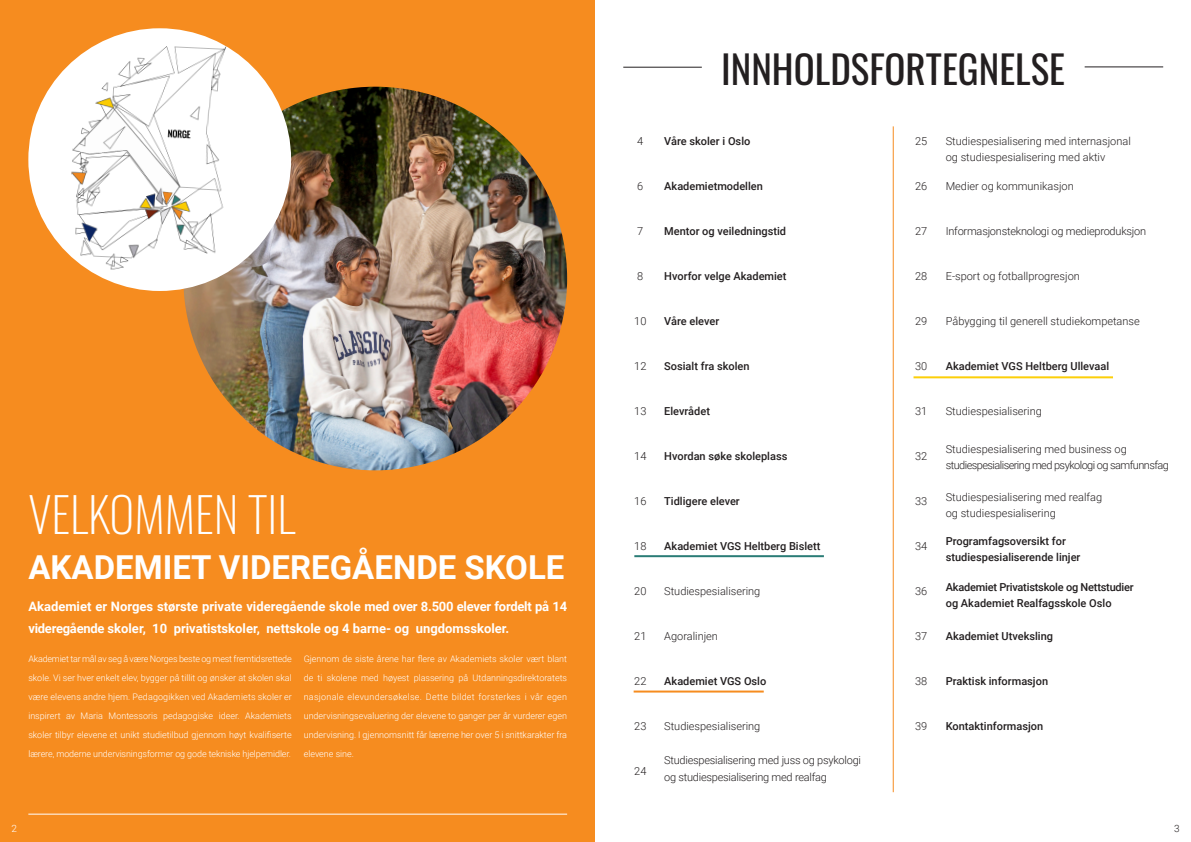
<style>
.page{position:relative;width:1191px;height:842px;background:#f68c1f}
.page>*{position:absolute;margin:0;border:0;box-sizing:border-box;transform-origin:0 0}
.t1{font:200 48px "Oswald";color:#fff}
.t2{font:39px "Oswald";color:#231f20}
.t3{font:700 33px "Roboto";color:#fff}
.t4{font:700 13px/22px "Roboto";color:#fff}
.t5{font:300 11px "Roboto";color:#231f20}
.t6{font:500 11px "Roboto";color:#231f20}
.t7{font:300 11px "Roboto";letter-spacing:-.02em;color:#231f20}
.t8{font:300 11px "Roboto";letter-spacing:-.05em;color:#231f20}
.t9{font:500 11px "Roboto";letter-spacing:-.02em;color:#231f20}
.t10{font:300 10px "Roboto";color:#fff}
.t11{font:300 10px "Roboto";color:#231f20}
.t12{font:300 9px/19px "Roboto";color:#fff;text-align:justify}
</style>
<div class="page">
<div style="left:595px;top:0;width:596px;height:842px;background:#fff"></div>
<img style="left:184px;top:87px;width:383px;height:383px">
<div style="left:28px;top:28px;width:263px;height:263px;background:#fff;border-radius:50%"></div>
<img style="left:67px;top:39px;width:173px;height:238px">
<hr style="left:1084px;top:66px;width:79px;height:1px;background:#231f20">
<hr style="left:623px;top:67px;width:79px;height:1px;background:#231f20">
<hr style="left:913px;top:376px;width:200px;height:2px;background:#fccf09">
<hr style="left:634px;top:555px;width:190px;height:2px;background:#2a7c76">
<hr style="left:633px;top:690px;width:130px;height:2px;background:#f68c1f">
<hr style="left:892px;top:126px;width:1px;height:666px;background:#f68c21">
<hr style="left:28px;top:814px;width:539px;height:1px;background:#fff">
<p class="t1" style="left:28px;top:471px;width:268px">VELKOMMEN TIL</p>
<p class="t3" style="left:28px;top:544px;width:538px">AKADEMIET VIDEREGÅENDE SKOLE</p>
<p class="t4" style="left:28px;top:595px;width:540px">Akademiet er Norges største private videregående skole med over 8.500 elever fordelt på 14 videregående skoler, 10 privatistskoler, nettskole og 4 barne- og ungdomsskoler.</p>
<p class="t12" style="left:28px;top:649px;width:265px">Akademiet tar mål av seg å være Norges beste og mest fremtidsrettede skole. Vi ser hver enkelt elev, bygger på tillit og ønsker at skolen skal være elevens andre hjem. Pedagogikken ved Akademiets skoler er</p>
<p class="t12" style="left:28px;top:706px;width:265px">inspirert av Maria Montessoris pedagogiske ideer. Akademiets skoler tilbyr elevene et unikt studietilbud gjennom høyt kvalifiserte lærere, moderne undervisningsformer og gode tekniske hjelpemidler.</p>
<p class="t12" style="left:304px;top:649px;width:265px">Gjennom de siste årene har flere av Akademiets skoler vært blant de ti skolene med høyest plassering på Utdanningsdirektoratets nasjonale elevundersøkelse. Dette bildet forsterkes i vår egen undervisningsevaluering der elevene to ganger per år vurderer egen undervisning. I gjennomsnitt får lærerne her over 5 i snittkarakter fra elevene sine.</p>
<p class="t2" style="left:721px;top:35px;width:345px">INNHOLDSFORTEGNELSE</p>
<p class="t5" style="left:637px;top:133px;width:8px">4</p>
<p class="t5" style="left:637px;top:178px;width:8px">6</p>
<p class="t5" style="left:637px;top:223px;width:8px">7</p>
<p class="t5" style="left:637px;top:268px;width:8px">8</p>
<p class="t5" style="left:634px;top:313px;width:14px">10</p>
<p class="t5" style="left:634px;top:358px;width:14px">12</p>
<p class="t5" style="left:634px;top:403px;width:14px">13</p>
<p class="t5" style="left:634px;top:448px;width:14px">14</p>
<p class="t5" style="left:634px;top:493px;width:14px">16</p>
<p class="t5" style="left:634px;top:538px;width:14px">18</p>
<p class="t5" style="left:634px;top:583px;width:14px">20</p>
<p class="t5" style="left:634px;top:628px;width:14px">21</p>
<p class="t5" style="left:634px;top:673px;width:14px">22</p>
<p class="t5" style="left:634px;top:718px;width:14px">23</p>
<p class="t5" style="left:634px;top:763px;width:14px">24</p>
<p class="t6" style="left:664px;top:134px;width:88px">Våre skoler i Oslo</p>
<p class="t6" style="left:664px;top:179px;width:100px">Akademietmodellen</p>
<p class="t6" style="left:664px;top:224px;width:123px">Mentor og veiledningstid</p>
<p class="t6" style="left:664px;top:269px;width:124px">Hvorfor velge Akademiet</p>
<p class="t6" style="left:664px;top:314px;width:56px">Våre elever</p>
<p class="t6" style="left:664px;top:359px;width:87px">Sosialt fra skolen</p>
<p class="t6" style="left:664px;top:404px;width:47px">Elevrådet</p>
<p class="t6" style="left:664px;top:449px;width:125px">Hvordan søke skoleplass</p>
<p class="t6" style="left:664px;top:494px;width:77px">Tidligere elever</p>
<p class="t6" style="left:664px;top:539px;width:158px">Akademiet VGS Heltberg Bislett</p>
<p class="t5" style="left:664px;top:584px;width:98px">Studiespesialisering</p>
<p class="t5" style="left:664px;top:629px;width:55px">Agoralinjen</p>
<p class="t6" style="left:664px;top:674px;width:104px">Akademiet VGS Oslo</p>
<p class="t5" style="left:664px;top:719px;width:98px">Studiespesialisering</p>
<p class="t7" style="left:664px;top:753px;width:198px">Studiespesialisering med juss og psykologi</p>
<p class="t7" style="left:664px;top:769px;width:164px">og studiespesialisering med realfag</p>
<p class="t5" style="left:915px;top:133px;width:14px">25</p>
<p class="t5" style="left:915px;top:178px;width:14px">26</p>
<p class="t5" style="left:915px;top:223px;width:14px">27</p>
<p class="t5" style="left:915px;top:268px;width:14px">28</p>
<p class="t5" style="left:915px;top:313px;width:14px">29</p>
<p class="t5" style="left:915px;top:358px;width:14px">30</p>
<p class="t5" style="left:915px;top:403px;width:14px">31</p>
<p class="t5" style="left:915px;top:448px;width:14px">32</p>
<p class="t5" style="left:915px;top:493px;width:14px">33</p>
<p class="t5" style="left:915px;top:538px;width:14px">34</p>
<p class="t5" style="left:915px;top:583px;width:14px">36</p>
<p class="t5" style="left:915px;top:628px;width:14px">37</p>
<p class="t5" style="left:915px;top:673px;width:14px">38</p>
<p class="t5" style="left:915px;top:718px;width:14px">39</p>
<p class="t5" style="left:945px;top:134px;width:186px">Studiespesialisering med internasjonal</p>
<p class="t5" style="left:945px;top:150px;width:161px">og studiespesialisering med aktiv</p>
<p class="t5" style="left:945px;top:179px;width:129px">Medier og kommunikasjon</p>
<p class="t7" style="left:945px;top:224px;width:202px">Informasjonsteknologi og medieproduksjon</p>
<p class="t5" style="left:945px;top:269px;width:136px">E-sport og fotballprogresjon</p>
<p class="t5" style="left:945px;top:314px;width:196px">Påbygging til generell studiekompetanse</p>
<p class="t6" style="left:945px;top:359px;width:165px">Akademiet VGS Heltberg Ullevaal</p>
<p class="t5" style="left:945px;top:404px;width:98px">Studiespesialisering</p>
<p class="t5" style="left:945px;top:441px;width:182px">Studiespesialisering med business og</p>
<p class="t8" style="left:945px;top:457px;width:225px">studiespesialisering med psykologi og samfunnsfag</p>
<p class="t5" style="left:945px;top:490px;width:158px">Studiespesialisering med realfag</p>
<p class="t5" style="left:945px;top:506px;width:112px">og studiespesialisering</p>
<p class="t6" style="left:945px;top:533px;width:122px">Programfagsoversikt for</p>
<p class="t6" style="left:945px;top:549px;width:136px">studiespesialiserende linjer</p>
<p class="t9" style="left:945px;top:579px;width:189px">Akademiet Privatistskole og Nettstudier</p>
<p class="t6" style="left:945px;top:595px;width:167px">og Akademiet Realfagsskole Oslo</p>
<p class="t6" style="left:945px;top:629px;width:109px">Akademiet Utveksling</p>
<p class="t6" style="left:945px;top:674px;width:104px">Praktisk informasjon</p>
<p class="t6" style="left:945px;top:719px;width:99px">Kontaktinformasjon</p>
<p class="t10" style="left:11px;top:821px;width:7px">2</p>
<p class="t11" style="left:1174px;top:821px;width:7px">3</p>
</div>
